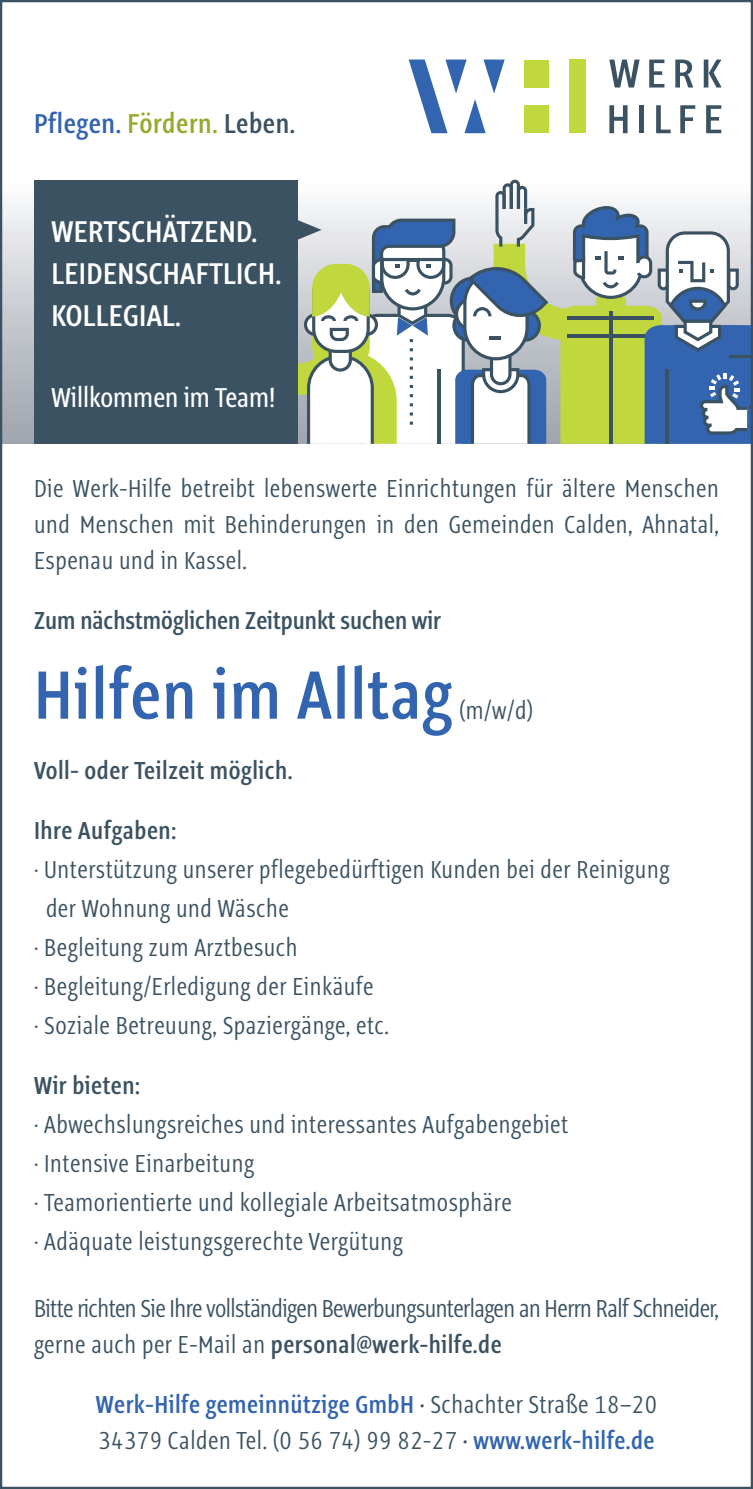
<style>
.page{position:relative;width:753px;height:1489px;background:#fff}
.page>*{position:absolute;margin:0;border:0;box-sizing:border-box;transform-origin:0 0}
.t1{font:600 75px "Alto Ex Con";letter-spacing:.02em;color:#3264b0}
.t2{font:600 33px/42px "Alto Ex Con";letter-spacing:.01em;color:#fff}
.t3{font:600 30px "Alto Ex Con";letter-spacing:.02em;color:#3264b0}
.t4{font:500 30px "Alto Ex Con";color:#fff}
.t5{font:300 27px/36px "Alto Ex Con";letter-spacing:.02em;color:#3b5262}
.t6{font:300 27px/36px "Alto Ex Con";letter-spacing:-.02em;color:#3b5262}
.t7{font:600 27px "Alto Ex Con";letter-spacing:.02em;color:#3b5262}
.t8{font:600 27px "Alto Ex Con";color:#3b5262}
.s1{color:#95aa2f}
.s2{color:#3b5262}
.s3{font-weight:600}
.s4{font-weight:600;color:#3264b0}
</style>
<div class="page">
<svg style="left:2px;top:180px;width:751px;height:264px;background:#bfc4cb"></svg>
<div style="left:524px;top:60px;width:25px;height:27px;background:#c0d73d"></div>
<div style="left:524px;top:105px;width:25px;height:28px;background:#c0d73d"></div>
<div style="left:569px;top:60px;width:16px;height:73px;background:#c0d73d"></div>
<svg style="left:408px;top:60px;width:96px;height:73px"></svg>
<svg style="left:609px;top:60px;width:30px;height:27px"></svg>
<svg style="left:649px;top:60px;width:15px;height:27px"></svg>
<svg style="left:675px;top:60px;width:18px;height:27px"></svg>
<svg style="left:703px;top:60px;width:18px;height:27px"></svg>
<svg style="left:609px;top:105px;width:18px;height:28px"></svg>
<div style="left:639px;top:105px;width:5px;height:28px;background:#3b5262"></div>
<svg style="left:656px;top:105px;width:14px;height:28px"></svg>
<svg style="left:680px;top:105px;width:15px;height:28px"></svg>
<svg style="left:706px;top:105px;width:15px;height:28px"></svg>
<div style="left:34px;top:180px;width:264px;height:264px;background:#3b5262"></div>
<svg style="left:298px;top:180px;width:452px;height:264px"></svg>
<p class="t3" style="left:34px;top:106px;width:263px">Pflegen. <span class="s1">Fördern.</span> <span class="s2">Leben.</span></p>
<p class="t2" style="left:51px;top:209px;width:231px">WERTSCHÄTZEND.<br>LEIDENSCHAFTLICH.<br>KOLLEGIAL.</p>
<p class="t4" style="left:51px;top:379px;width:225px">Willkommen im Team!</p>
<p class="t5" style="left:34px;top:469px;width:686px;text-align:justify">Die Werk-Hilfe betreibt lebenswerte Einrichtungen für ältere Menschen und Menschen mit Behinderungen in den Gemeinden Calden, Ahnatal, Espenau und in Kassel.</p>
<p class="t8" style="left:34px;top:604px;width:408px">Zum nächstmöglichen Zeitpunkt suchen wir</p>
<h1 class="t1" style="left:34px;top:650px;width:420px">Hilfen im Alltag</h1>
<p class="t5" style="left:459px;top:691px;width:76px">(m/w/d)</p>
<p class="t7" style="left:34px;top:754px;width:260px">Voll- oder Teilzeit möglich.</p>
<p class="t7" style="left:34px;top:814px;width:144px">Ihre Aufgaben:</p>
<p class="t5" style="left:34px;top:850px;width:637px">· Unterstützung unserer pflegebedürftigen Kunden bei der Reinigung</p>
<p class="t5" style="left:46px;top:889px;width:244px">der Wohnung und Wäsche</p>
<p class="t5" style="left:34px;top:928px;width:265px">· Begleitung zum Arztbesuch</p>
<p class="t5" style="left:34px;top:967px;width:341px">· Begleitung/Erledigung der Einkäufe</p>
<p class="t5" style="left:34px;top:1006px;width:356px">· Soziale Betreuung, Spaziergänge, etc.</p>
<p class="t7" style="left:34px;top:1069px;width:107px">Wir bieten:</p>
<p class="t5" style="left:34px;top:1104px;width:535px;line-height:39px">· Abwechslungsreiches und interessantes Aufgabengebiet · Intensive Einarbeitung<br>· Teamorientierte und kollegiale Arbeitsatmosphäre<br>· Adäquate leistungsgerechte Vergütung</p>
<p class="t6" style="left:34px;top:1289px;width:686px">Bitte richten Sie Ihre vollständigen Bewerbungsunterlagen an Herrn Ralf Schneider, gerne auch per E-Mail an <span class="s3">personal@werk-hilfe.de</span></p>
<p class="t5" style="left:96px;top:1385px;width:563px"><span class="s4">Werk-Hilfe gemeinnützige GmbH</span> <span class="s3">·</span> Schachter Straße 18–20<br>34379 Calden Tel. (0 56 74) 99 82-27 <span class="s3">·</span> <span class="s4">www.werk-hilfe.de</span></p>
</div>
